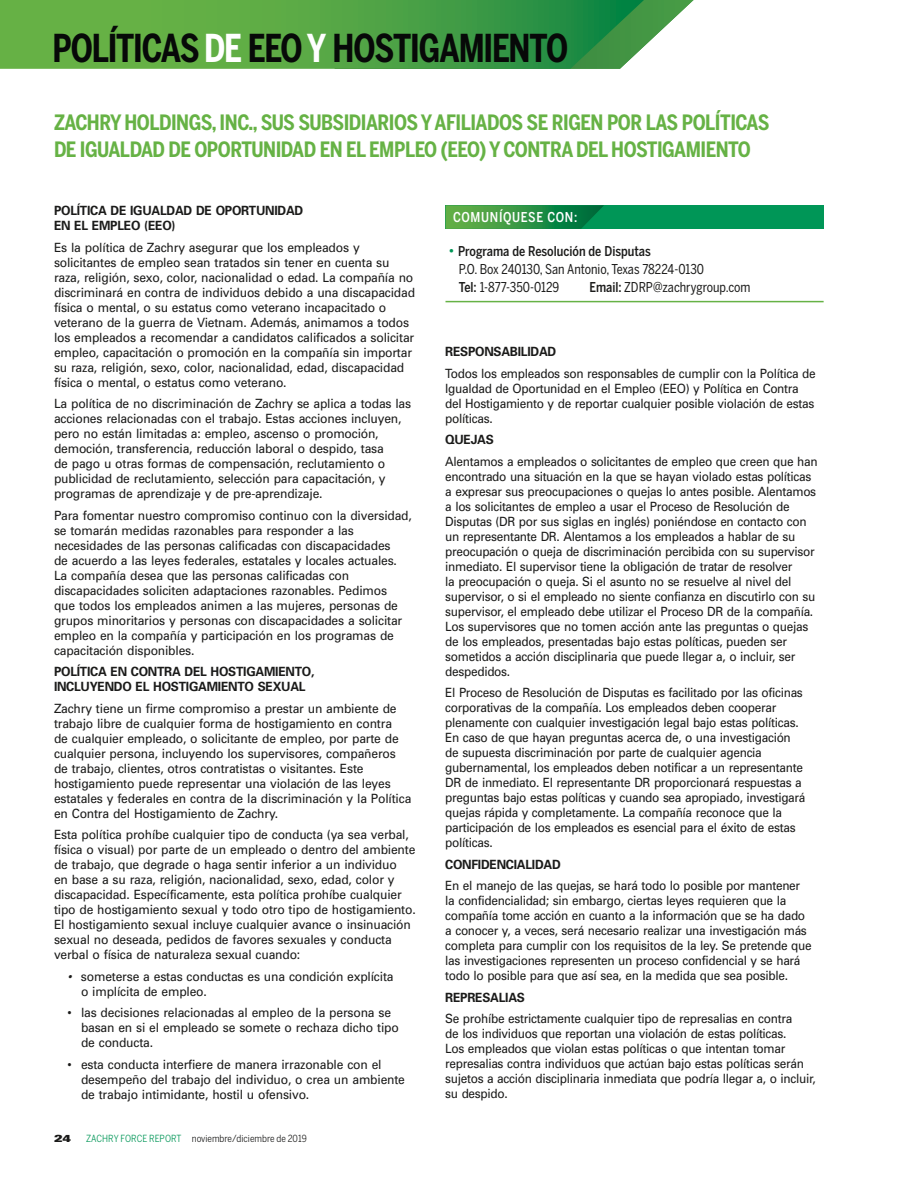
<style>
.page{position:relative;width:918px;height:1188px;background:#fff}
.page>*{position:absolute;margin:0;border:0;box-sizing:border-box;transform-origin:0 0}
.t1{font:700 38.1px "Benton Sans Cond";letter-spacing:-.035em;color:#070908;scale:.89 1}
.t2{font:700 21px/27px "Benton Sans Cond";letter-spacing:-.025em;color:#66b245;scale:.95 1}
.t3{font:13.5px/18.3px "Benton Sans Cond";color:#1b1b1a;scale:.95 1}
.t4{font:500 13.5px "Benton Sans Cond";letter-spacing:.05em;color:#fff}
.t5{font:12.75px/15px "Univers";letter-spacing:-.015em;color:#1b1b1a;scale:.95 1}
.t6{font:12.75px/15px "Univers";letter-spacing:-.015em;color:#1b1b1a;scale:.93 1}
.t7{font:700 12.75px/15px "Univers";letter-spacing:-.02em;color:#1b1b1a;scale:.95 1}
.t8{font:900 expanded 10.05px "Univers";color:#1b1b1a}
.t9{font:9.75px "Benton Sans Cond";color:#1b1b1a}
.s1{color:#fff}
.s2{font-style:italic}
.s3{color:#009657}
.s4{font-size:15px;color:#009657}
.s5{font-weight:500}
</style>
<div class="page">
<div style="left:446px;top:205px;width:378px;height:24px;background:#009657"></div>
<svg style="left:446px;top:205px;width:158px;height:24px;background:#2c9345"></svg>
<hr style="left:446px;top:301px;width:378px;height:1px;background:#66b245">
<svg style="left:644px;top:0;width:50px;height:47px"></svg>
<svg style="left:0;top:0;width:644px;height:69px;background:#50a446"></svg>
<h1 class="t1" style="left:52px;top:26px;width:581px">POLÍTICAS <span class="s1">DE</span> EEO <span class="s1">Y</span> HOSTIGAMIENTO</h1>
<h2 class="t2" style="left:54px;top:109px;width:755px">ZACHRY HOLDINGS, INC., SUS SUBSIDIARIOS Y AFILIADOS SE RIGEN POR LAS POLÍTICAS<br>DE IGUALDAD DE OPORTUNIDAD EN EL EMPLEO (EEO) Y CONTRA DEL HOSTIGAMIENTO</h2>
<p class="t7" style="left:54px;top:203px;width:264px">POLÍTICA DE IGUALDAD DE OPORTUNIDAD<br>EN EL EMPLEO (EEO)</p>
<p class="t5" style="left:54px;top:240px;width:382px">Es la política de Zachry asegurar que los empleados y solicitantes de empleo sean tratados sin tener en cuenta su raza, religión, sexo, color, nacionalidad o edad. La compañía no discriminará en contra de individuos debido a una discapacidad física o mental, o su estatus como veterano incapacitado o veterano de la guerra de Vietnam. Además, animamos a todos los empleados a recomendar a candidatos calificados a solicitar empleo, capacitación o promoción en la compañía sin importar su raza, religión, sexo, color, nacionalidad, edad, discapacidad física o mental, o estatus como veterano.</p>
<p class="t5" style="left:54px;top:396px;width:378px">La política de no discriminación de Zachry se aplica a todas las acciones relacionadas con el trabajo. Estas acciones incluyen, pero no están limitadas a: empleo, ascenso o promoción, democión, transferencia, reducción laboral o despido, tasa<br>de pago u otras formas de compensación, reclutamiento o publicidad de reclutamiento, selección para capacitación, y programas de aprendizaje y de pre-aprendizaje.</p>
<p class="t5" style="left:54px;top:508px;width:378px">Para fomentar nuestro compromiso continuo con la diversidad, se tomarán medidas razonables para responder a las necesidades de las personas calificadas con discapacidades<br>de acuerdo a las leyes federales, estatales y locales actuales.<br>La compañía desea que las personas calificadas con discapacidades soliciten adaptaciones razonables. Pedimos<br>que todos los empleados animen a las mujeres, personas de grupos minoritarios y personas con discapacidades a solicitar empleo en la compañía y participación en los programas de capacitación disponibles.</p>
<p class="t7" style="left:54px;top:664px;width:276px">POLÍTICA EN CONTRA DEL HOSTIGAMIENTO,<br>INCLUYENDO EL HOSTIGAMIENTO SEXUAL</p>
<p class="t5" style="left:54px;top:701px;width:378px">Zachry tiene un firme compromiso a prestar un ambiente de trabajo libre de cualquier forma de hostigamiento en contra<br>de cualquier empleado, o solicitante de empleo, por parte de cualquier persona, incluyendo los supervisores, compañeros de trabajo, clientes, otros contratistas o visitantes. Este hostigamiento puede representar una violación de las leyes estatales y federales en contra de la discriminación y la Política en Contra del Hostigamiento de Zachry.</p>
<p class="t5" style="left:54px;top:827px;width:382px">Esta política prohíbe cualquier tipo de conducta (ya sea verbal, física o visual) por parte de un empleado o dentro del ambiente de trabajo, que degrade o haga sentir inferior a un individuo<br>en base a su raza, religión, nacionalidad, sexo, edad, color y discapacidad. Específicamente, esta política prohíbe cualquier tipo de hostigamiento sexual y todo otro tipo de hostigamiento.<br>El hostigamiento sexual incluye cualquier avance o insinuación sexual no deseada, pedidos de favores sexuales y conducta verbal o física de naturaleza sexual cuando:</p>
<p class="t5" style="left:81px;top:969px;width:331px;text-indent:-13px"><span class="s2">•</span> someterse a estas conductas es una condición explícita o implícita de empleo.</p>
<p class="t5" style="left:81px;top:1005px;width:336px;text-indent:-14px">• las decisiones relacionadas al empleo de la persona se basan en si el empleado se somete o rechaza dicho tipo de conducta.</p>
<p class="t5" style="left:81px;top:1057px;width:343px;text-indent:-14px">• esta conducta interfiere de manera irrazonable con el desempeño del trabajo del individuo, o crea un ambiente de trabajo intimidante, hostil u ofensivo.</p>
<p class="t8" style="left:54px;top:1133px;width:18px">24</p>
<p class="t9" style="left:86px;top:1133px;width:222px"><span class="s3">ZACHRY FORCE REPORT</span> noviembre/diciembre de 2019</p>
<p class="t4" style="left:453px;top:209px;width:126px">COMUNÍQUESE CON:</p>
<p class="t3" style="left:459px;top:242px;width:260px;text-indent:-11px"><span class="s4">•</span> <span class="s5">Programa de Resolución de Disputas<br></span>P.O. Box 240130, San Antonio, Texas 78224-0130<br><span class="s5">Tel:</span> 1-877-350-0129</p>
<p class="t3" style="left:589px;top:278px;width:171px"><span class="s5">Email:</span> ZDRP@zachrygroup.com</p>
<p class="t7" style="left:445px;top:344px;width:118px">RESPONSABILIDAD</p>
<p class="t6" style="left:445px;top:366px;width:400px">Todos los empleados son responsables de cumplir con la Política de Igualdad de Oportunidad en el Empleo (EEO) y Política en Contra del Hostigamiento y de reportar cualquier posible violación de estas políticas.</p>
<p class="t7" style="left:445px;top:432px;width:53px">QUEJAS</p>
<p class="t6" style="left:445px;top:454px;width:402px">Alentamos a empleados o solicitantes de empleo que creen que han encontrado una situación en la que se hayan violado estas políticas a expresar sus preocupaciones o quejas lo antes posible. Alentamos a los solicitantes de empleo a usar el Proceso de Resolución de Disputas (DR por sus siglas en inglés) poniéndose en contacto con un representante DR. Alentamos a los empleados a hablar de su preocupación o queja de discriminación percibida con su supervisor inmediato. El supervisor tiene la obligación de tratar de resolver<br>la preocupación o queja. Si el asunto no se resuelve al nivel del supervisor, o si el empleado no siente confianza en discutirlo con su supervisor, el empleado debe utilizar el Proceso DR de la compañía.<br>Los supervisores que no tomen acción ante las preguntas o quejas de los empleados, presentadas bajo estas políticas, pueden ser sometidos a acción disciplinaria que puede llegar a, o incluir, ser despedidos.</p>
<p class="t6" style="left:445px;top:685px;width:389px">El Proceso de Resolución de Disputas es facilitado por las oficinas corporativas de la compañía. Los empleados deben cooperar plenamente con cualquier investigación legal bajo estas políticas.<br>En caso de que hayan preguntas acerca de, o una investigación de supuesta discriminación por parte de cualquier agencia gubernamental, los empleados deben notificar a un representante DR de inmediato. El representante DR proporcionará respuestas a preguntas bajo estas políticas y cuando sea apropiado, investigará quejas rápida y completamente. La compañía reconoce que la participación de los empleados es esencial para el éxito de estas políticas.</p>
<p class="t7" style="left:445px;top:857px;width:123px">CONFIDENCIALIDAD</p>
<p class="t6" style="left:445px;top:878px;width:395px">En el manejo de las quejas, se hará todo lo posible por mantener la confidencialidad; sin embargo, ciertas leyes requieren que la compañía tome acción en cuanto a la información que se ha dado a conocer y, a veces, será necesario realizar una investigación más completa para cumplir con los requisitos de la ley. Se pretende que las investigaciones representen un proceso confidencial y se hará todo lo posible para que así sea, en la medida que sea posible.</p>
<p class="t7" style="left:445px;top:990px;width:85px">REPRESALIAS</p>
<p class="t6" style="left:445px;top:1011px;width:400px">Se prohíbe estrictamente cualquier tipo de represalias en contra<br>de los individuos que reportan una violación de estas políticas.<br>Los empleados que violan estas políticas o que intentan tomar represalias contra individuos que actúan bajo estas políticas serán sujetos a acción disciplinaria inmediata que podría llegar a, o incluir, su despido.</p>
</div>
